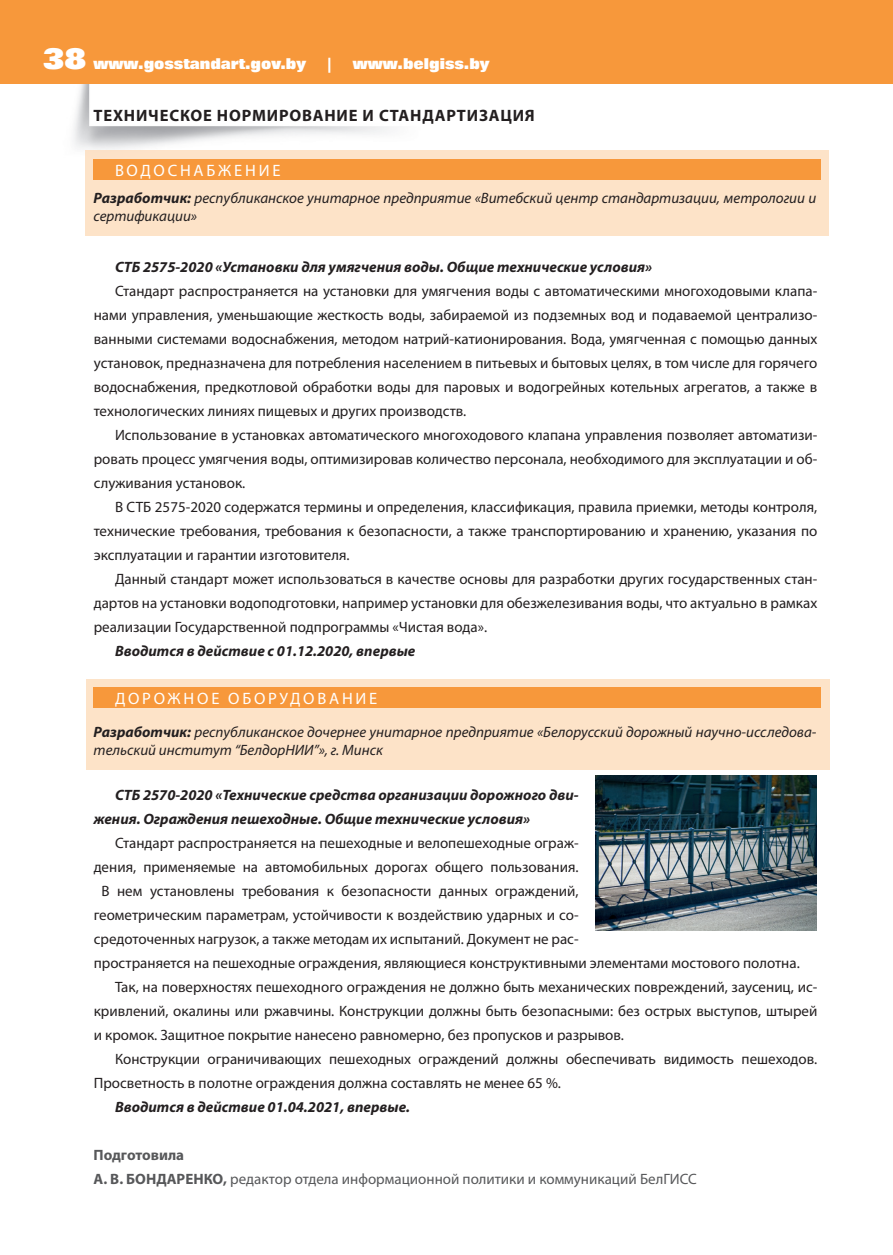
<style>
.page{position:relative;width:893px;height:1255px;background:#fff}
.page>*{position:absolute;margin:0;border:0;box-sizing:border-box;transform-origin:0 0}
.t1{font:700 16.5px "Myriad Pro";letter-spacing:.05em;color:#231f20}
.Подзаголовок{font:16.5px "Myriad Pro";letter-spacing:.17em;color:#fff}
.Текст_обзор_стандарт{font:15px/24px "Myriad Pro";color:#231f20;text-align:justify}
.Текст_обзор_стандарт-2{font:italic 700 15px/24px "Myriad Pro";color:#231f20}
.Текст_10__без_привяз{font:italic 15px/18px "Myriad Pro";color:#231f20}
.Автор{font:15px "Myriad Pro";color:#57585a}
.t2{font:15px "Renew";color:#fff}
.Автор-2{font:700 15px "Myriad Pro";color:#57585a}
.s1{font-family:"Folio LT Medium Cyrillic";font-weight:700;font-size:30px}
.s2{font-weight:700}
</style>
<div class="page">
<img style="left:59px;top:83px;width:461px;height:75px">
<div style="left:0;top:0;width:893px;height:83px;background:#f7983b"></div>
<div style="left:86px;top:150px;width:743px;height:86px;background:#fde3c8"></div>
<div style="left:94px;top:159px;width:727px;height:21px;background:#f7983b"></div>
<div style="left:87px;top:679px;width:743px;height:90px;background:#fde3c8"></div>
<div style="left:94px;top:687px;width:727px;height:21px;background:#f7983b"></div>
<img style="left:596px;top:775px;width:221px;height:155px">
<p class="t2" style="left:43px;top:56px;width:360px"><span class="s1">38</span> www.gosstandart.gov.by | www.belgiss.by</p>
<p class="t1" style="left:94px;top:105px;width:443px">ТЕХНИЧЕСКОЕ НОРМИРОВАНИЕ И СТАНДАРТИЗАЦИЯ</p>
<p class="Подзаголовок" style="left:115px;top:160px;width:167px">ВОДОСНАБЖЕНИЕ</p>
<p class="Текст_10__без_привяз" style="left:94px;top:188px;width:724px"><span class="s2">Разработчик:</span> республиканское унитарное предприятие «Витебский центр стандартизации, метрологии и сертификации»</p>
<p class="Текст_обзор_стандарт-2" style="left:115px;top:254px;width:539px">СТБ 2575-2020 «Установки для умягчения воды. Общие технические условия»</p>
<p class="Текст_обзор_стандарт" style="left:94px;top:278px;width:725px;text-indent:21px">Стандарт распространяется на установки для умягчения воды с автоматическими многоходовыми клапа&shy;нами управления, уменьшающие жесткость воды, забираемой из подземных вод и подаваемой централизо&shy;ванными системами водоснабжения, методом натрий-катионирования. Вода, умягченная с помощью данных установок, предназначена для потребления населением в питьевых и бытовых целях, в том числе для горячего водоснабжения, предкотловой обработки воды для паровых и водогрейных котельных агрегатов, а также в технологических линиях пищевых и других производств.</p>
<p class="Текст_обзор_стандарт" style="left:94px;top:422px;width:725px;text-indent:21px">Использование в установках автоматического многоходового клапана управления позволяет автоматизи&shy;ровать процесс умягчения воды, оптимизировав количество персонала, необходимого для эксплуатации и об&shy;служивания установок.</p>
<p class="Текст_обзор_стандарт" style="left:94px;top:494px;width:725px;text-indent:21px">В СТБ 2575-2020 содержатся термины и определения, классификация, правила приемки, методы контроля, технические требования, требования к безопасности, а также транспортированию и хранению, указания по эксплуатации и гарантии изготовителя.</p>
<p class="Текст_обзор_стандарт" style="left:94px;top:566px;width:725px;text-indent:21px">Данный стандарт может использоваться в качестве основы для разработки других государственных стан&shy;дартов на установки водоподготовки, например установки для обезжелезивания воды, что актуально в рамках реализации Государственной подпрограммы «Чистая вода».</p>
<p class="Текст_обзор_стандарт-2" style="left:115px;top:638px;width:302px">Вводится в действие с 01.12.2020, впервые</p>
<p class="Подзаголовок" style="left:115px;top:688px;width:264px">ДОРОЖНОЕ ОБОРУДОВАНИЕ</p>
<p class="Текст_10__без_привяз" style="left:94px;top:723px;width:724px"><span class="s2">Разработчик:</span> республиканское дочернее унитарное предприятие «Белорусский дорожный научно-исследова&shy;тельский институт “БелдорНИИ”», г. Минск</p>
<p class="Текст_обзор_стандарт-2" style="left:94px;top:782px;width:486px;text-indent:21px">СТБ 2570-2020 «Технические средства организации дорожного дви&shy;жения. Ограждения пешеходные. Общие технические условия»</p>
<p class="Текст_обзор_стандарт" style="left:115px;top:830px;width:465px">Стандарт распространяется на пешеходные и велопешеходные ограж-</p>
<p class="Текст_обзор_стандарт" style="left:94px;top:854px;width:486px">дения, применяемые на автомобильных дорогах общего пользования.</p>
<p class="Текст_обзор_стандарт" style="left:101px;top:878px;width:479px">В нем установлены требования к безопасности данных ограждений,</p>
<p class="Текст_обзор_стандарт" style="left:94px;top:902px;width:486px">геометрическим параметрам, устойчивости к воздействию ударных и со-</p>
<p class="Текст_обзор_стандарт" style="left:94px;top:926px;width:486px">средоточенных нагрузок, а также методам их испытаний. Документ не рас-</p>
<p class="Текст_обзор_стандарт" style="left:94px;top:950px;width:707px">пространяется на пешеходные ограждения, являющиеся конструктивными элементами мостового полотна.</p>
<p class="Текст_обзор_стандарт" style="left:94px;top:974px;width:725px;text-indent:21px">Так, на поверхностях пешеходного ограждения не должно быть механических повреждений, заусениц, ис&shy;кривлений, окалины или ржавчины. Конструкции должны быть безопасными: без острых выступов, штырей и кромок. Защитное покрытие нанесено равномерно, без пропусков и разрывов.</p>
<p class="Текст_обзор_стандарт" style="left:94px;top:1046px;width:725px;text-indent:21px">Конструкции ограничивающих пешеходных ограждений должны обеспечивать видимость пешеходов.<br>Просветность в полотне ограждения должна составлять не менее 65 %.</p>
<p class="Текст_обзор_стандарт-2" style="left:115px;top:1094px;width:297px">Вводится в действие 01.04.2021, впервые.</p>
<p class="Автор-2" style="left:94px;top:1145px;width:92px">Подготовила</p>
<p class="Автор" style="left:94px;top:1169px;width:605px"><span class="s2">А. В. БОНДАРЕНКО,</span> редактор отдела информационной политики и коммуникаций БелГИСС</p>
</div>
